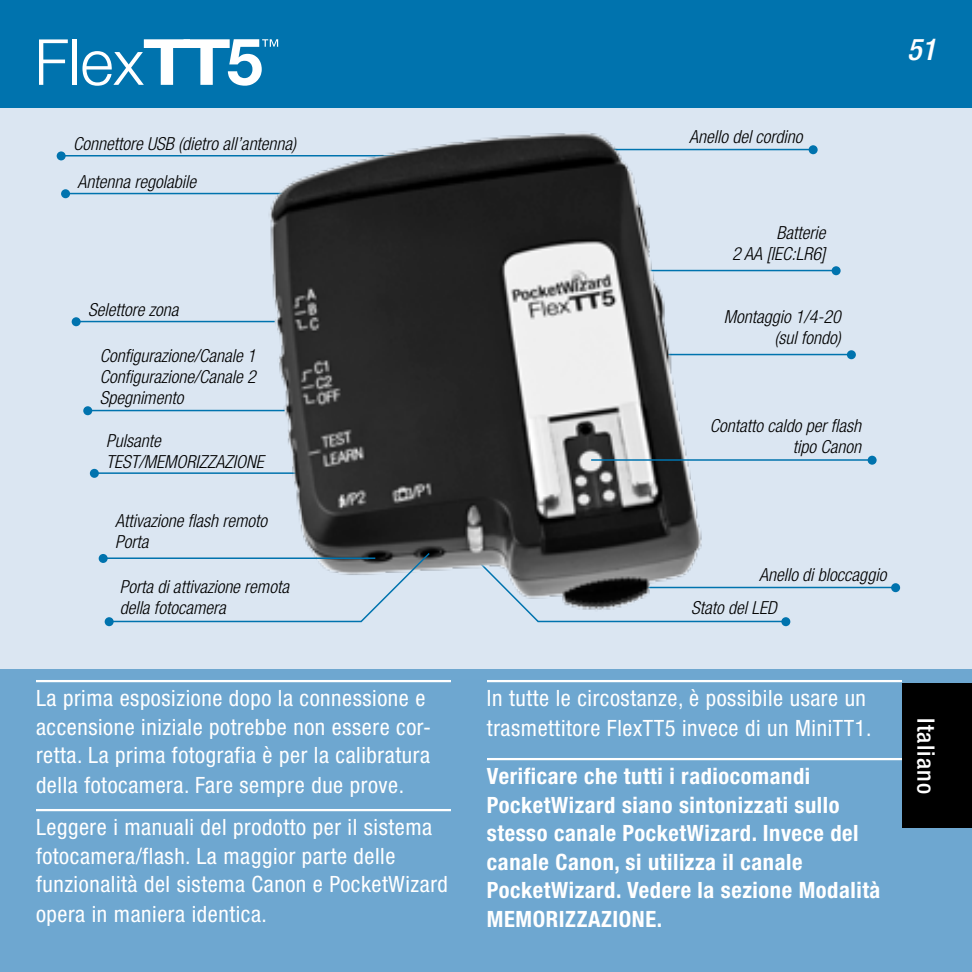
<style>
.page{position:relative;width:972px;height:972px;background:#dbe6f2}
.page>*{position:absolute;margin:0;border:0;box-sizing:border-box;transform-origin:0 0}
.t1{font:italic 500 condensed 30px "Helvetica Neue";color:#fff}
.t2{font:500 condensed 24px "Helvetica Neue";letter-spacing:.05em;color:#fff}
.t3{font:condensed 22.5px/29.1px "Helvetica Neue";letter-spacing:.025em;color:#fff}
.t4{font:700 condensed 22.5px/28.5px "Helvetica Neue";letter-spacing:.025em;color:#fff}
.t5{font:italic 300 condensed 18px/21px "Helvetica Neue";color:#000;text-align:right}
</style>
<div class="page">
<div style="left:0;top:0;width:972px;height:107px;background:#0073ae"></div>
<div style="left:0;top:669px;width:972px;height:303px;background:#6ea7d0"></div>
<hr style="left:36px;top:680px;width:415px;height:2px;background:#fff">
<hr style="left:36px;top:809px;width:415px;height:2px;background:#fff">
<hr style="left:487px;top:680px;width:415px;height:2px;background:#fff">
<hr style="left:487px;top:758px;width:415px;height:2px;background:#fff">
<div style="left:891px;top:583px;width:9px;height:9px;background:#0073ae;border-radius:50%"></div>
<hr style="left:589px;top:587px;width:306px;height:1px;background:#0073ae">
<div style="left:83px;top:406px;width:9px;height:9px;background:#0073ae;border-radius:50%"></div>
<hr style="left:91px;top:410px;width:194px;height:1px;background:#0073ae">
<div style="left:832px;top:266px;width:9px;height:9px;background:#0073ae;border-radius:50%"></div>
<hr style="left:614px;top:270px;width:222px;height:1px;background:#0073ae">
<div style="left:90px;top:469px;width:9px;height:9px;background:#0073ae;border-radius:50%"></div>
<hr style="left:98px;top:472px;width:199px;height:2px;background:#0073ae">
<div style="left:61px;top:189px;width:9px;height:9px;background:#0073ae;border-radius:50%"></div>
<hr style="left:69px;top:193px;width:218px;height:1px;background:#0073ae">
<div style="left:72px;top:317px;width:9px;height:9px;background:#0073ae;border-radius:50%"></div>
<hr style="left:80px;top:321px;width:195px;height:1px;background:#0073ae">
<div style="left:809px;top:145px;width:9px;height:9px;background:#0073ae;border-radius:50%"></div>
<hr style="left:591px;top:149px;width:222px;height:1px;background:#0073ae">
<div style="left:57px;top:151px;width:9px;height:9px;background:#0073ae;border-radius:50%"></div>
<hr style="left:65px;top:155px;width:347px;height:2px;background:#0073ae">
<div style="left:847px;top:350px;width:9px;height:9px;background:#0073ae;border-radius:50%"></div>
<hr style="left:630px;top:354px;width:221px;height:1px;background:#0073ae">
<div style="left:781px;top:617px;width:9px;height:9px;background:#0073ae;border-radius:50%"></div>
<svg style="left:534px;top:586px;width:257px;height:37px"></svg>
<img style="left:260px;top:133px;width:451px;height:486px">
<div style="left:99px;top:554px;width:9px;height:9px;background:#0073ae;border-radius:50%"></div>
<hr style="left:106px;top:557px;width:269px;height:2px;background:#0073ae">
<div style="left:105px;top:617px;width:9px;height:9px;background:#0073ae;border-radius:50%"></div>
<svg style="left:110px;top:551px;width:321px;height:72px"></svg>
<div style="left:868px;top:456px;width:9px;height:9px;background:#0073ae;border-radius:50%"></div>
<hr style="left:591px;top:459px;width:281px;height:2px;background:#0073ae">
<div style="left:902px;top:684px;width:70px;height:144px;background:#000"></div>
<svg style="left:39px;top:39px;width:29px;height:46px"></svg>
<hr style="left:72px;top:39px;width:4px;height:46px;background:#fff">
<svg style="left:82px;top:39px;width:196px;height:47px"></svg>
<p class="t5" style="left:73px;top:133px;width:225px">Connettore USB (dietro all’antenna)</p>
<p class="t5" style="left:78px;top:171px;width:120px">Antenna regolabile</p>
<p class="t5" style="left:88px;top:299px;width:92px">Selettore zona</p>
<p class="t5" style="left:100px;top:345px;width:157px;text-align:justify">Configurazione/Canale 1<br>Configurazione/Canale 2<br>Spegnimento</p>
<p class="t5" style="left:106px;top:430px;width:159px;text-align:left">Pulsante<br>TEST/MEMORIZZAZIONE</p>
<p class="t5" style="left:115px;top:510px;width:153px;text-align:left">Attivazione flash remoto<br>Porta</p>
<p class="t5" style="left:120px;top:576px;width:171px;text-align:left">Porta di attivazione remota della fotocamera</p>
<p class="t3" style="left:36px;top:684px;width:397px">La prima esposizione dopo la connessione e accensione iniziale potrebbe non essere cor&shy;retta. La prima fotografia è per la calibratura della fotocamera. Fare sempre due prove.</p>
<p class="t3" style="left:36px;top:813px;width:414px">Leggere i manuali del prodotto per il sistema fotocamera/flash. La maggior parte delle funzionalità del sistema Canon e PocketWizard opera in maniera identica.</p>
<p class="t5" style="left:689px;top:126px;width:115px">Anello del cordino</p>
<p class="t5" style="left:732px;top:222px;width:95px">Batterie<br>2 AA [IEC:LR6]</p>
<p class="t5" style="left:724px;top:306px;width:119px">Montaggio 1/4-20 (sul fondo)</p>
<p class="t5" style="left:710px;top:415px;width:153px">Contatto caldo per flash tipo Canon</p>
<h1 class="t1" style="left:907px;top:31px;width:30px">51</h1>
<p class="t5" style="left:759px;top:564px;width:129px">Anello di bloccaggio</p>
<p class="t5" style="left:691px;top:597px;width:87px">Stato del LED</p>
<p class="t3" style="left:487px;top:683px;width:386px;line-height:30px">In tutte le circostanze, è possibile usare un trasmettitore FlexTT5 invece di un MiniTT1.</p>
<p class="t4" style="left:487px;top:762px;width:395px">Verificare che tutti i radiocomandi PocketWizard siano sintonizzati sullo stesso canale PocketWizard. Invece del canale Canon, si utilizza il canale PocketWizard. Vedere la sezione Modalità MEMORIZZAZIONE.</p>
<p class="t2" style="left:940px;top:718px;width:77px;rotate:90deg">Italiano</p>
</div>
